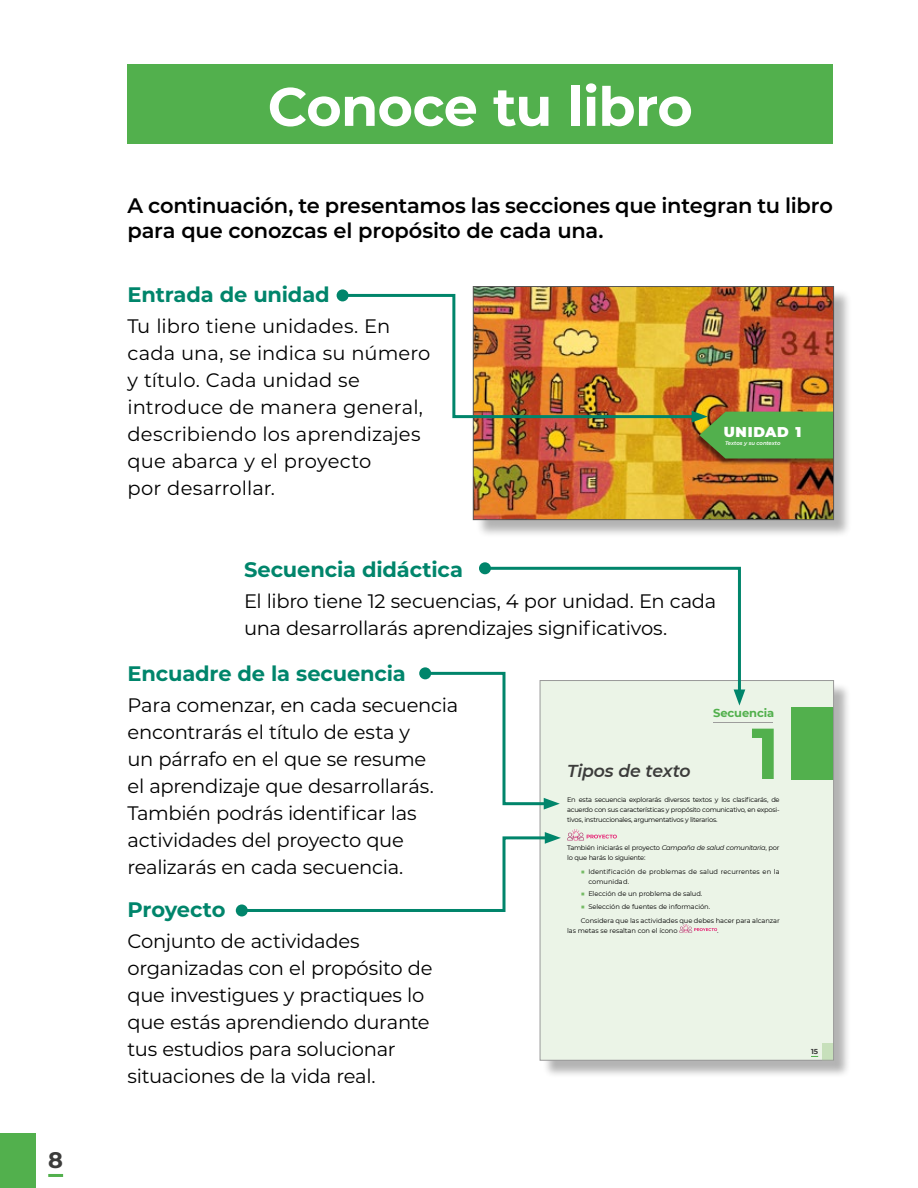
<style>
.page{position:relative;width:918px;height:1188px;background:#fff}
.page>*{position:absolute;margin:0;border:0;box-sizing:border-box;transform-origin:0 0}
.t1{font:700 72px "Montserrat";color:#52b04d}
.t2{font:700 54px "Montserrat";letter-spacing:-.015em;color:#fff}
.t3{font:700 22.5px "Montserrat";color:#3c3c3b}
.t4{font:600 21px/25.5px "Montserrat";letter-spacing:-.01em;color:#000}
.t5{font:700 21px "Montserrat";letter-spacing:-.01em;color:#00856b}
.t6{font:19.5px/27px "Montserrat";letter-spacing:-.01em;color:#000}
.t7{font:italic 600 17.25px "Montserrat";letter-spacing:-.015em;color:#3c3c3b}
.t8{font:900 14.1px "Montserrat";letter-spacing:.055em;color:#fff}
.t9{font:700 11.55px "Montserrat";letter-spacing:-.01em;color:#52b04d}
.t10{font:700 7.2px "Montserrat";color:#3c3c3b}
.t11{font:6.75px/9.6px "Montserrat";letter-spacing:-.015em;color:#000;text-align:justify}
.t12{font:6.75px/9.6px "Montserrat";letter-spacing:-.035em;color:#000}
.t13{font:6.75px/9.6px "Montserrat";letter-spacing:.005em;color:#000}
.t14{font:italic 600 5.25px "Montserrat";letter-spacing:-.015em;color:#fff}
.s1{font-style:italic}
.s2{font-size:7.2px;color:#76bb66}
</style>
<div class="page">
<div style="left:0;top:1134px;width:36px;height:54px;background:#52b04d"></div>
<hr style="left:48px;top:1174px;width:15px;height:3px;background:#52b04d">
<div style="left:128px;top:64px;width:705px;height:80px;background:#52b04d"></div>
<div style="left:542px;top:683px;width:309px;height:395px;background:#000;opacity:.3"></div>
<div style="left:540px;top:681px;width:294px;height:379px;background:#ebf4e7"></div>
<hr style="left:713px;top:722px;width:60px;height:1px;background:#9d9d9c">
<div style="left:822px;top:1043px;width:12px;height:17px;background:#c7e0bb"></div>
<div style="left:791px;top:708px;width:43px;height:72px;background:#52b04d"></div>
<svg style="left:679px;top:924px;width:38px;height:9px"></svg>
<svg style="left:567px;top:829px;width:50px;height:11px"></svg>
<div style="left:475px;top:289px;width:377px;height:249px;background:#000;opacity:.3"></div>
<img style="left:475px;top:288px;width:357px;height:230px">
<div style="left:693px;top:411px;width:141px;height:54px;background:#000;opacity:.55"></div>
<div style="left:473px;top:286px;width:361px;height:234px;border:1px solid #575756"></div>
<svg style="left:479px;top:562px;width:12px;height:12px"></svg>
<svg style="left:419px;top:667px;width:12px;height:12px"></svg>
<svg style="left:422px;top:565px;width:325px;height:245px"></svg>
<div style="left:236px;top:904px;width:12px;height:12px;background:#00856b;border-radius:50%"></div>
<svg style="left:239px;top:832px;width:322px;height:81px"></svg>
<img style="left:340px;top:292px;width:360px;height:128px">
<div style="left:337px;top:289px;width:12px;height:12px;background:#00856b;border-radius:50%"></div>
<svg style="left:692px;top:411px;width:142px;height:48px;background:#5ea246"></svg>
<p class="t3" style="left:48px;top:1144px;width:16px">8</p>
<h2 class="t2" style="left:268px;top:68px;width:427px">Conoce tu libro</h2>
<p class="t4" style="left:128px;top:191px;width:707px">A continuación, te presentamos las secciones que integran tu libro para que conozcas el propósito de cada una.</p>
<p class="t5" style="left:128px;top:279px;width:204px">Entrada de unidad</p>
<p class="t6" style="left:128px;top:312px;width:304px">Tu libro tiene unidades. En cada una, se indica su número y título. Cada unidad se introduce de manera general, describiendo los aprendizajes que abarca y el proyecto<br>por desarrollar.</p>
<p class="t8" style="left:724px;top:422px;width:79px">UNIDAD 1</p>
<p class="t14" style="left:725px;top:440px;width:57px">Textos y su contexto</p>
<p class="t5" style="left:244px;top:554px;width:220px">Secuencia didáctica</p>
<p class="t6" style="left:244px;top:587px;width:474px">El libro tiene 12 secuencias, 4 por unidad. En cada una desarrollarás aprendizajes significativos.</p>
<p class="t5" style="left:128px;top:659px;width:280px">Encuadre de la secuencia</p>
<p class="t6" style="left:128px;top:691px;width:332px">Para comenzar, en cada secuencia encontrarás el título de esta y<br>un párrafo en el que se resume<br>el aprendizaje que desarrollarás.<br>También podrás identificar las actividades del proyecto que realizarás en cada secuencia.</p>
<p class="t9" style="left:713px;top:705px;width:63px">Secuencia</p>
<h1 class="t1" style="left:751px;top:702px;width:30px">1</h1>
<p class="t11" style="left:567px;top:795px;width:214px">En esta secuencia explorarás diversos textos y los clasificarás, de acuerdo con sus características y propósito comunicativo, en exposi&shy;tivos, instruccionales, argumentativos y literarios.</p>
<p class="t12" style="left:567px;top:843px;width:214px">También iniciarás el proyecto <span class="s1">Campaña de salud comunitaria</span>, por lo que harás lo siguiente:</p>
<p class="t13" style="left:588px;top:867px;width:193px;text-indent:-8px"><span class="s2">■</span> Identificación de problemas de salud recurrentes en la comunidad.</p>
<p class="t11" style="left:581px;top:889px;width:123px"><span class="s2">■</span> Elección de un problema de salud.</p>
<p class="t11" style="left:581px;top:899px;width:201px;line-height:14.4px"><span class="s2">■</span> Selección de fuentes de información.<br>Considera que las actividades que debes hacer para alcanzar</p>
<p class="t11" style="left:567px;top:925px;width:112px">las metas se resaltan con el ícono</p>
<p class="t11" style="left:717px;top:925px;width:3px">.</p>
<p class="t7" style="left:567px;top:758px;width:125px">Tipos de texto</p>
<p class="t5" style="left:128px;top:895px;width:99px">Proyecto</p>
<p class="t6" style="left:128px;top:927px;width:307px">Conjunto de actividades organizadas con el propósito de que investigues y practiques lo que estás aprendiendo durante tus estudios para solucionar situaciones de la vida real.</p>
<p class="t10" style="left:811px;top:1046px;width:9px">15</p>
</div>
